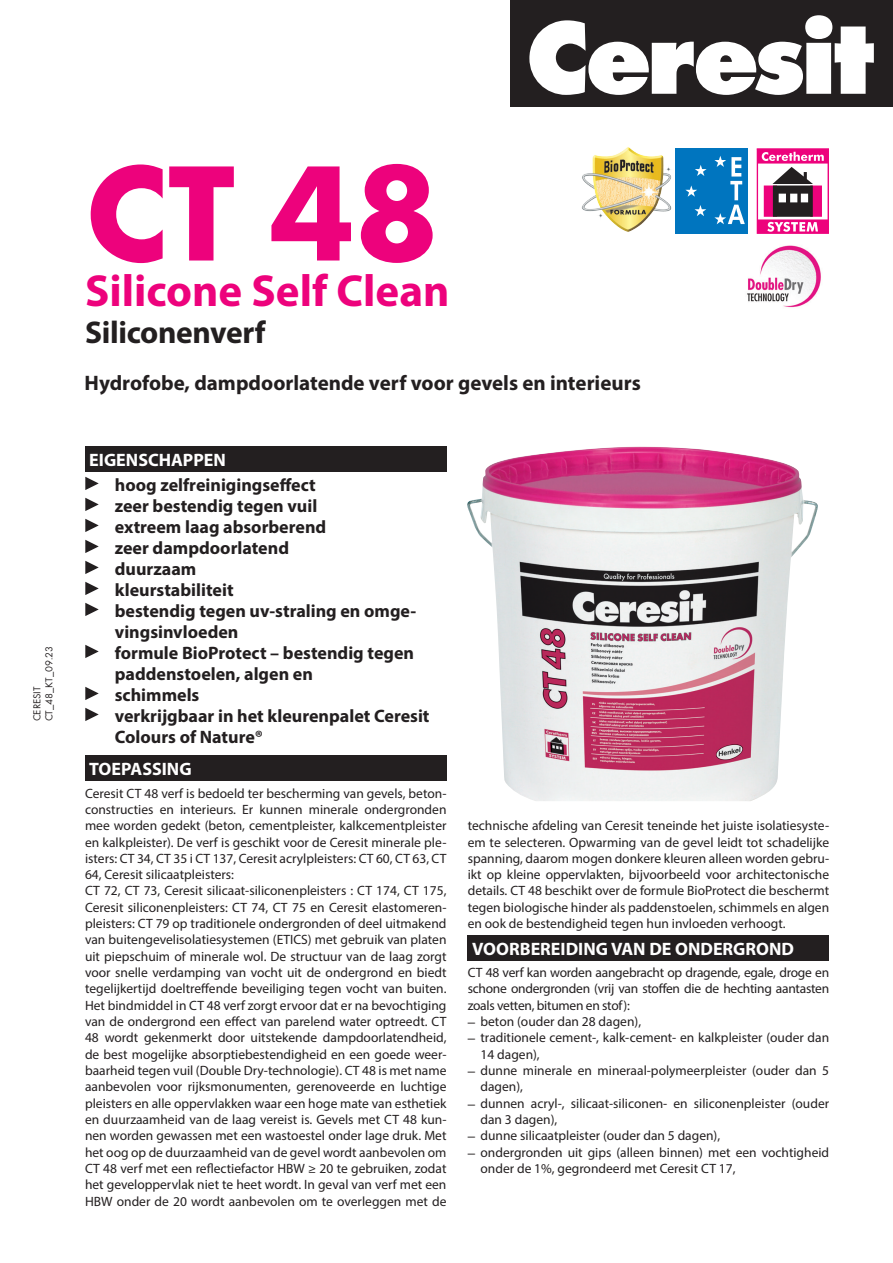
<style>
.page{position:relative;width:893px;height:1263px;background:#fff}
.page>*{position:absolute;margin:0;border:0;box-sizing:border-box;transform-origin:0 0}
.t1{font:700 141px "Futura TCE";color:#ed027c}
.t2{font:700 45px "Myriad Pro";color:#ed027c}
._1_-_Tytul{font:700 31.5px "Myriad Pro";letter-spacing:-.01em;color:#231f20}
._2_-_Podtytul{font:700 21px "Myriad Pro";color:#231f20}
._3_-_Wlasciwosci{font:700 18px/21px "Myriad Pro";color:#231f20}
.t3{font:700 18px "Myriad Pro";color:#fff}
._4_-_Tekst_opisowy{font:13.5px/16.4px "Myriad Pro";color:#231f20;text-align:justify}
.t4{font:10.5px "Futura TCE";color:#231f20}
.s1{font-family:"Futura TCE"}
</style>
<div class="page">
<div style="left:510px;top:0;width:383px;height:107px;background:#231f20"></div>
<svg style="left:529px;top:15px;width:345px;height:80px"></svg>
<div style="left:85px;top:446px;width:361px;height:26px;background:#231f20"></div>
<svg style="left:85px;top:477px;width:14px;height:13px"></svg>
<svg style="left:85px;top:498px;width:14px;height:13px"></svg>
<svg style="left:85px;top:519px;width:14px;height:13px"></svg>
<svg style="left:85px;top:540px;width:14px;height:13px"></svg>
<svg style="left:85px;top:561px;width:14px;height:13px"></svg>
<svg style="left:85px;top:582px;width:14px;height:13px"></svg>
<svg style="left:85px;top:603px;width:14px;height:13px"></svg>
<svg style="left:85px;top:645px;width:14px;height:13px"></svg>
<svg style="left:85px;top:687px;width:14px;height:13px"></svg>
<svg style="left:85px;top:708px;width:14px;height:13px"></svg>
<div style="left:85px;top:756px;width:361px;height:25px;background:#231f20"></div>
<div style="left:468px;top:935px;width:361px;height:26px;background:#231f20"></div>
<img style="left:581px;top:147px;width:91px;height:85px">
<div style="left:676px;top:149px;width:72px;height:85px;background:#0075bf"></div>
<svg style="left:695px;top:165px;width:12px;height:11px"></svg>
<svg style="left:685px;top:185px;width:12px;height:12px"></svg>
<svg style="left:694px;top:205px;width:12px;height:11px"></svg>
<svg style="left:714px;top:156px;width:31px;height:68px"></svg>
<svg style="left:757px;top:149px;width:72px;height:85px"></svg>
<img style="left:747px;top:245px;width:74px;height:63px">
<img style="left:467px;top:446px;width:351px;height:355px">
<p class="t4" style="left:43px;top:721px;width:77px;rotate:-90deg">CT_48_KT_09.23</p>
<p class="t4" style="left:31px;top:721px;width:36px;rotate:-90deg">CERESIT</p>
<p class="t1" style="left:85px;top:126px;width:356px">CT 48</p>
<p class="t2" style="left:85px;top:261px;width:366px">Silicone Self Clean</p>
<p class="_1_-_Tytul" style="left:85px;top:311px;width:182px">Siliconenverf</p>
<p class="_2_-_Podtytul" style="left:85px;top:369px;width:558px">Hydrofobe, dampdoorlatende verf voor gevels en interieurs</p>
<p class="t3" style="left:89px;top:448px;width:138px">EIGENSCHAPPEN</p>
<p class="_3_-_Wlasciwosci" style="left:115px;top:474px;width:203px">hoog zelfreinigingseffect</p>
<p class="_3_-_Wlasciwosci" style="left:115px;top:495px;width:204px">zeer bestendig tegen vuil</p>
<p class="_3_-_Wlasciwosci" style="left:115px;top:516px;width:213px">extreem laag absorberend</p>
<p class="_3_-_Wlasciwosci" style="left:115px;top:537px;width:176px">zeer dampdoorlatend</p>
<p class="_3_-_Wlasciwosci" style="left:115px;top:558px;width:83px">duurzaam</p>
<p class="_3_-_Wlasciwosci" style="left:115px;top:579px;width:120px">kleurstabiliteit</p>
<p class="_3_-_Wlasciwosci" style="left:115px;top:600px;width:303px">bestendig tegen uv-straling en omge&shy;vingsinvloeden</p>
<p class="_3_-_Wlasciwosci" style="left:115px;top:642px;width:301px">formule BioProtect – bestendig tegen paddenstoelen, algen en</p>
<p class="_3_-_Wlasciwosci" style="left:115px;top:684px;width:86px">schimmels</p>
<p class="_3_-_Wlasciwosci" style="left:115px;top:705px;width:316px">verkrijgbaar in het kleurenpalet Ceresit<br>Colours of Nature®</p>
<p class="t3" style="left:89px;top:757px;width:104px">TOEPASSING</p>
<p class="_4_-_Tekst_opisowy" style="left:85px;top:785px;width:363px">Ceresit CT 48 verf is bedoeld ter bescherming van gevels, beton&shy;constructies en interieurs. Er kunnen minerale ondergronden mee worden gedekt (beton, cementpleister, kalkcementpleister en kalkpleister). De verf is geschikt voor de Ceresit minerale ple&shy;isters: CT 34, CT 35 i CT 137, Ceresit acrylpleisters: CT 60, CT 63, CT 64, Ceresit silicaatpleisters:</p>
<p class="_4_-_Tekst_opisowy" style="left:85px;top:882px;width:363px">CT 72, CT 73, Ceresit silicaat-siliconenpleisters : CT 174, CT 175, Ceresit siliconenpleisters: CT 74, CT 75 en Ceresit elastomeren&shy;pleisters: CT 79 op traditionele ondergronden of deel uitmakend van buitengevelisolatiesystemen (ETICS) met gebruik van platen uit piepschuim of minerale wol. De structuur van de laag zorgt voor snelle verdamping van vocht uit de ondergrond en biedt tegelijkertijd doeltreffende beveiliging tegen vocht van buiten.<br>Het bindmiddel in CT 48 verf zorgt ervoor dat er na bevochtiging van de ondergrond een effect van parelend water optreedt. CT 48 wordt gekenmerkt door uitstekende dampdoorlatendheid, de best mogelijke absorptiebestendigheid en een goede weer&shy;baarheid tegen vuil (Double Dry-technologie). CT 48 is met name aanbevolen voor rijksmonumenten, gerenoveerde en luchtige pleisters en alle oppervlakken waar een hoge mate van esthetiek en duurzaamheid van de laag vereist is. Gevels met CT 48 kun&shy;nen worden gewassen met een wastoestel onder lage druk. Met het oog op de duurzaamheid van de gevel wordt aanbevolen om CT 48 verf met een reflectiefactor HBW ≥ 20 te gebruiken, zodat het geveloppervlak niet te heet wordt. In geval van verf met een HBW onder de 20 wordt aanbevolen om te overleggen met de</p>
<p class="_4_-_Tekst_opisowy" style="left:468px;top:817px;width:363px">technische afdeling van Ceresit teneinde het juiste isolatiesyste&shy;em te selecteren. Opwarming van de gevel leidt tot schadelijke spanning, daarom mogen donkere kleuren alleen worden gebru&shy;ikt op kleine oppervlakten, bijvoorbeeld voor architectonische details. CT 48 beschikt over de formule BioProtect die beschermt tegen biologische hinder als paddenstoelen, schimmels en algen en ook de bestendigheid tegen hun invloeden verhoogt.</p>
<p class="t3" style="left:472px;top:937px;width:323px">VOORBEREIDING VAN DE ONDERGROND</p>
<p class="_4_-_Tekst_opisowy" style="left:468px;top:964px;width:363px">CT 48 verf kan worden aangebracht op dragende, egale, droge en schone ondergronden (vrij van stoffen die de hechting aantasten zoals vetten, bitumen en stof):</p>
<p class="_4_-_Tekst_opisowy" style="left:468px;top:1013px;width:175px"><span class="s1">—</span> beton (ouder dan 28 dagen),</p>
<p class="_4_-_Tekst_opisowy" style="left:480px;top:1029px;width:350px;text-indent:-13px"><span class="s1">—</span> traditionele cement-, kalk-cement- en kalkpleister (ouder dan<br>14 dagen),</p>
<p class="_4_-_Tekst_opisowy" style="left:480px;top:1062px;width:350px;text-indent:-13px"><span class="s1">—</span> dunne minerale en mineraal-polymeerpleister (ouder dan 5 dagen),</p>
<p class="_4_-_Tekst_opisowy" style="left:480px;top:1095px;width:350px;text-indent:-13px"><span class="s1">—</span> dunnen acryl-, silicaat-siliconen- en siliconenpleister (ouder dan 3 dagen),</p>
<p class="_4_-_Tekst_opisowy" style="left:468px;top:1127px;width:254px"><span class="s1">—</span> dunne silicaatpleister (ouder dan 5 dagen),</p>
<p class="_4_-_Tekst_opisowy" style="left:480px;top:1144px;width:350px;text-indent:-13px"><span class="s1">—</span> ondergronden uit gips (alleen binnen) met een vochtigheid onder de 1%, gegrondeerd met Ceresit CT 17,</p>
</div>
